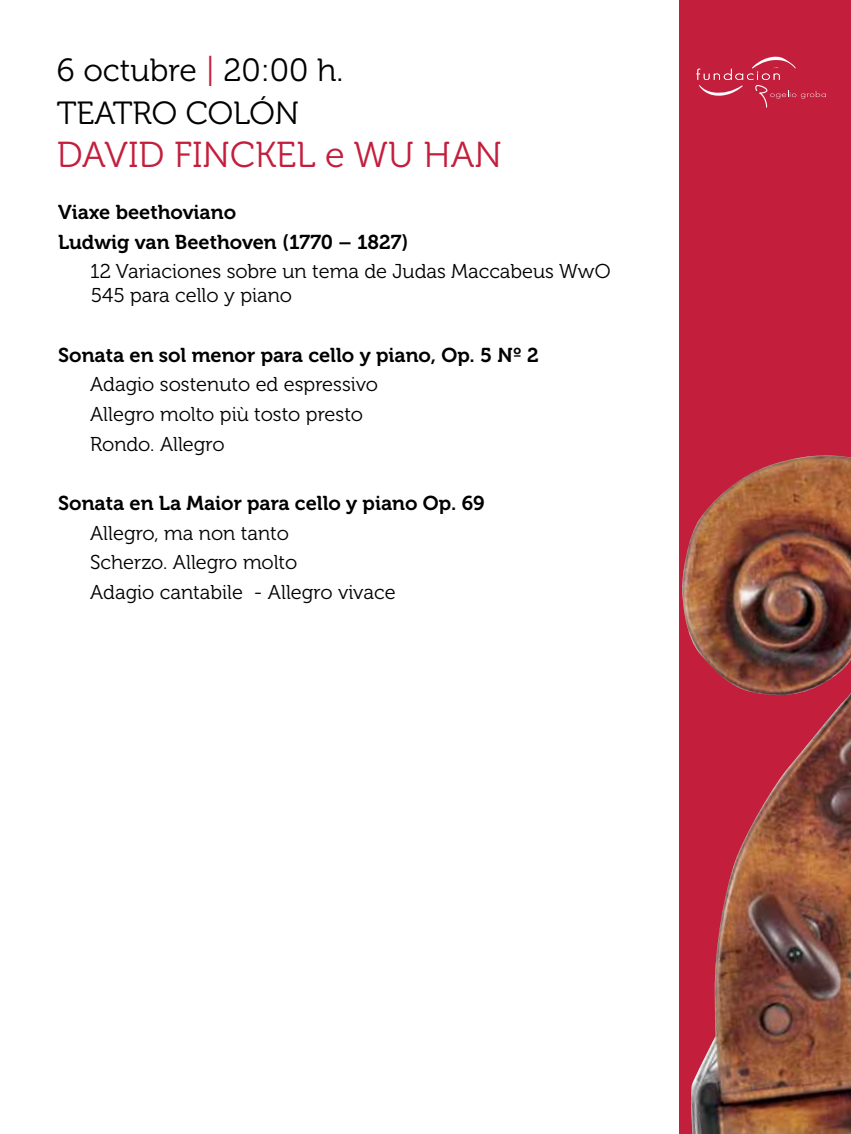
<style>
.page{position:relative;width:851px;height:1134px;background:#fff}
.page>*{position:absolute;margin:0;border:0;box-sizing:border-box;transform-origin:0 0}
.t1{font:36px "Museo 300";color:#c31f3d}
.t2{font:32px/43.2px "Museo 300";color:#000}
.t3{font:20px/29.6px "Museo 300";color:#000}
.t4{font:20px/29.6px "Museo 700";color:#000}
.s1{color:#c31f3d}
</style>
<div class="page">
<div style="left:679px;top:0;width:171px;height:1134px;background:#c31f3d"></div>
<img style="left:682px;top:455px;width:168px;height:679px">
<svg style="left:696px;top:56px;width:129px;height:52px"></svg>
<h2 class="t2" style="left:57px;top:49px;width:288px">6 octubre <span class="s1">|</span> 20:00 h.<br>TEATRO COLÓN</h2>
<h1 class="t1" style="left:57px;top:135px;width:446px">DAVID FINCKEL e WU HAN</h1>
<p class="t4" style="left:58px;top:198px;width:352px">Viaxe beethoviano<br>Ludwig van Beethoven (1770 – 1827)</p>
<p class="t3" style="left:90px;top:260px;width:521px;line-height:24px">12 Variaciones sobre un tema de Judas Maccabeus WwO<br>545 para cello y piano</p>
<p class="t4" style="left:58px;top:340px;width:482px">Sonata en sol menor para cello y piano, Op. 5 Nº 2</p>
<p class="t3" style="left:90px;top:370px;width:289px">Adagio sostenuto ed espressivo<br>Allegro molto più tosto presto<br>Rondo. Allegro</p>
<p class="t4" style="left:58px;top:489px;width:428px">Sonata en La Maior para cello y piano Op. 69</p>
<p class="t3" style="left:90px;top:518px;width:307px">Allegro, ma non tanto<br>Scherzo. Allegro molto<br>Adagio cantabile - Allegro vivace</p>
</div>
